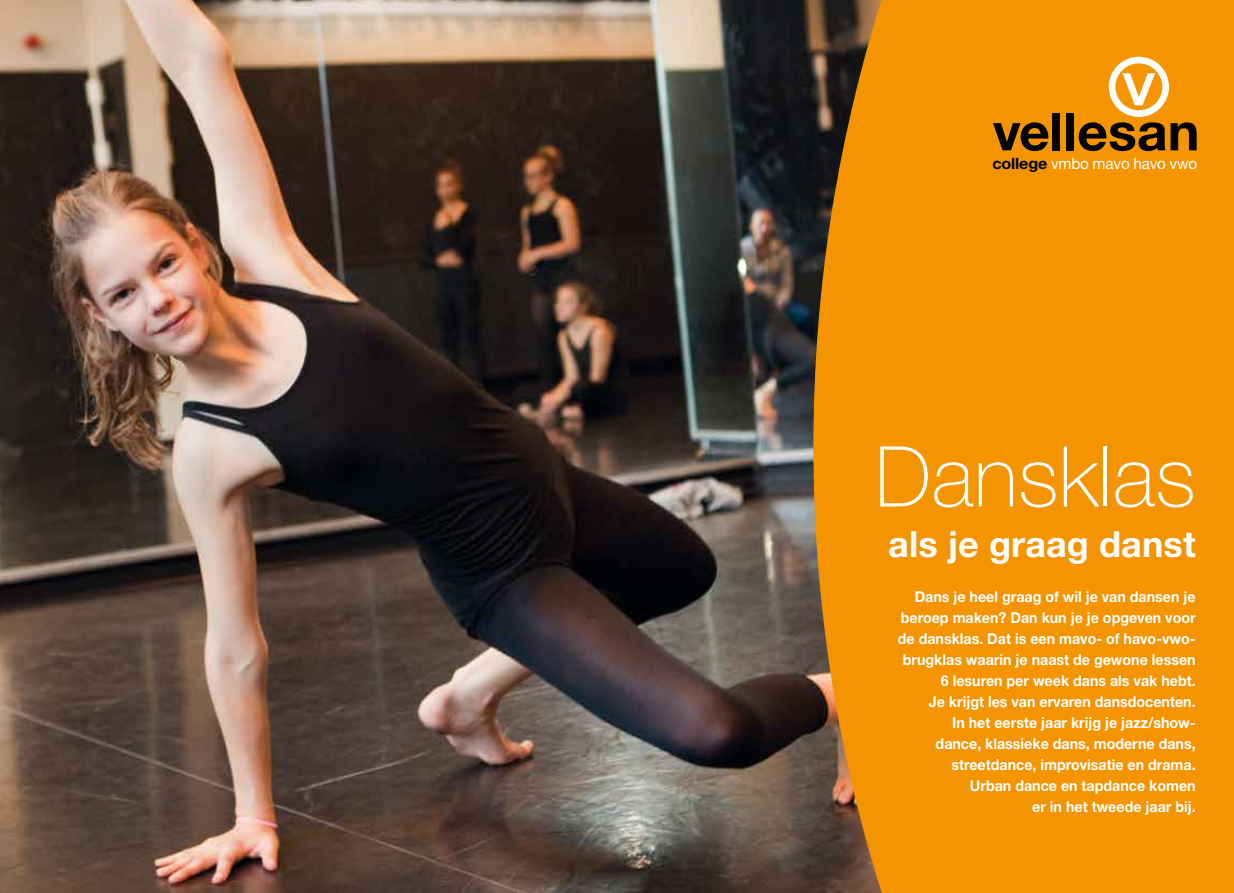
<style>
.page{position:relative;width:1234px;height:893px;background:#fff}
.page>*{position:absolute;margin:0;border:0;box-sizing:border-box;transform-origin:0 0}
.t1{font:100 84px "Helvetica Neue LT Std";letter-spacing:.005em;color:#fff}
.t2{font:700 36px "Helvetica Neue LT Std";letter-spacing:.005em;color:#fff}
.t3{font:15.6px "Helvetica Neue LT Std";letter-spacing:-.01em;color:#fff}
.t4{font:700 15px/21px "Helvetica Neue LT Std";color:#fff;text-align:right;scale:.95 1}
.s1{font-weight:700;color:#000}
</style>
<div class="page">
<img style="left:0;top:0;width:813px;height:893px">
<svg style="left:813px;top:0;width:420px;height:893px;background:#e68d04"></svg>
<svg style="left:992px;top:122px;width:56px;height:29px;background:#724500"></svg>
<div style="left:1052px;top:113px;width:7px;height:37px;background:#000"></div>
<div style="left:1066px;top:113px;width:7px;height:37px;background:#000"></div>
<svg style="left:1078px;top:57px;width:118px;height:94px;background:#cb8a23"></svg>
<p class="t3" style="left:992px;top:154px;width:206px"><span class="s1">college</span> vmbo mavo havo vwo</p>
<h1 class="t1" style="left:874px;top:429px;width:322px">Dansklas</h1>
<h2 class="t2" style="left:888px;top:522px;width:309px">als je graag danst</h2>
<p class="t4" style="left:897px;top:586px;width:315px">Dans je heel graag of wil je van dansen je beroep maken? Dan kun je je opgeven voor de dansklas. Dat is een mavo- of havo-vwo&shy;brugklas waarin je naast de gewone lessen 6 lesuren per week dans als vak hebt.<br>Je krijgt les van ervaren dansdocenten.<br>In het eerste jaar krijg je jazz/show-<br>dance, klassieke dans, moderne dans, streetdance, improvisatie en drama.<br>Urban dance en tapdance komen<br>er in het tweede jaar bij.</p>
</div>
